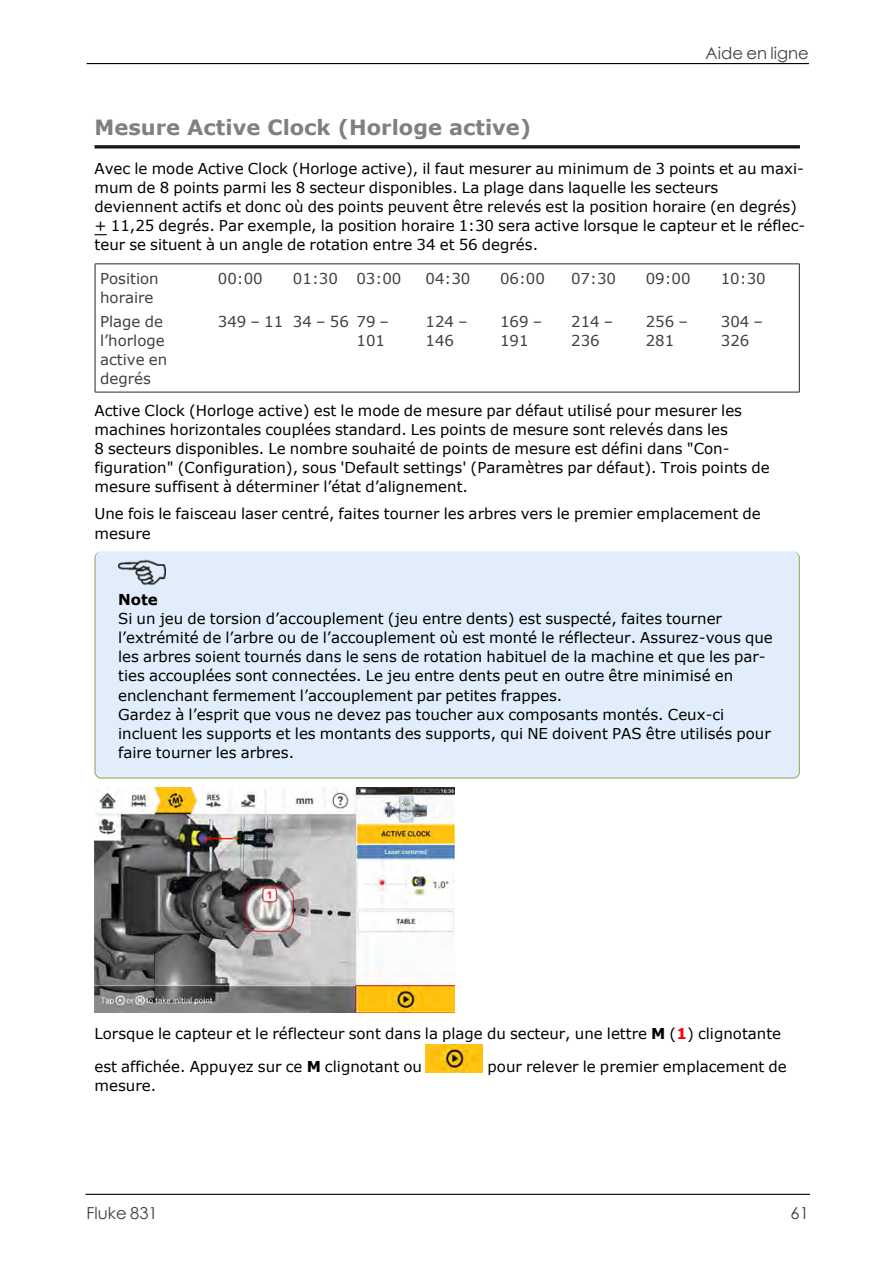
<style>
.page{position:relative;width:893px;height:1263px;background:#fff}
.page>*{position:absolute;margin:0;border:0;box-sizing:border-box;transform-origin:0 0}
.t1{font:700 21px "Verdana";color:#808080}
.t2{font:16.5px "Century Gothic";color:#404040}
.t3{font:15px/19.2px "Verdana";color:#000}
.t4{font:15px/19.2px "Verdana";color:#404040}
.t5{font:700 15px "Verdana";color:#000}
.s1{font-weight:700}
.s2{font-weight:700;color:#f00}
</style>
<div class="page">
<hr style="left:86px;top:1194px;width:724px;height:1px;background:#000">
<hr style="left:87px;top:63px;width:722px;height:1px;background:#000">
<hr style="left:94px;top:145px;width:706px;height:3px;background:#191919">
<svg style="left:94px;top:234px;width:13px;height:1px"></svg>
<svg style="left:94px;top:263px;width:706px;height:130px"></svg>
<div style="left:94px;top:551px;width:706px;height:227px;background:#e1edfa"></div>
<img style="left:94px;top:788px;width:360px;height:225px">
<img style="left:425px;top:1044px;width:58px;height:28px">
<p class="t2" style="left:705px;top:47px;width:105px">Aide en ligne</p>
<h1 class="t1" style="left:94px;top:119px;width:438px">Mesure Active Clock (Horloge active)</h1>
<p class="t3" style="left:94px;top:160px;width:712px">Avec le mode Active Clock (Horloge active), il faut mesurer au minimum de 3 points et au maxi&shy;mum de 8 points parmi les 8 secteur disponibles. La plage dans laquelle les secteurs deviennent actifs et donc où des points peuvent être relevés est la position horaire (en degrés) + 11,25 degrés. Par exemple, la position horaire 1:30 sera active lorsque le capteur et le réflec&shy;teur se situent à un angle de rotation entre 34 et 56 degrés.</p>
<p class="t4" style="left:100px;top:270px;width:60px">Position horaire</p>
<p class="t4" style="left:218px;top:270px;width:46px">00:00</p>
<p class="t4" style="left:293px;top:270px;width:110px">01:30 03:00</p>
<p class="t4" style="left:425px;top:270px;width:46px">04:30</p>
<p class="t4" style="left:500px;top:270px;width:46px">06:00</p>
<p class="t4" style="left:571px;top:270px;width:46px">07:30</p>
<p class="t4" style="left:646px;top:270px;width:46px">09:00</p>
<p class="t4" style="left:721px;top:270px;width:46px">10:30</p>
<p class="t4" style="left:100px;top:313px;width:69px">Plage de l’horloge active en degrés</p>
<p class="t4" style="left:218px;top:313px;width:173px;text-align:right">349–11 34–56 79–<br>101</p>
<p class="t4" style="left:425px;top:313px;width:44px">124 –<br>146</p>
<p class="t4" style="left:500px;top:313px;width:44px">169 –<br>191</p>
<p class="t4" style="left:571px;top:313px;width:44px">214 –<br>236</p>
<p class="t4" style="left:646px;top:313px;width:44px">256 –<br>281</p>
<p class="t4" style="left:721px;top:313px;width:44px">304 –<br>326</p>
<p class="t3" style="left:94px;top:402px;width:677px">Active Clock (Horloge active) est le mode de mesure par défaut utilisé pour mesurer les machines horizontales couplées standard. Les points de mesure sont relevés dans les<br>8 secteurs disponibles. Le nombre souhaité de points de mesure est défini dans "Con&shy;figuration" (Configuration), sous 'Default settings' (Paramètres par défaut). Trois points de mesure suffisent à déterminer l’état d’alignement.</p>
<p class="t3" style="left:94px;top:506px;width:668px">Une fois le faisceau laser centré, faites tourner les arbres vers le premier emplacement de mesure</p>
<p class="t5" style="left:118px;top:593px;width:41px">Note</p>
<p class="t3" style="left:118px;top:610px;width:656px">Si un jeu de torsion d’accouplement (jeu entre dents) est suspecté, faites tourner l’extrémité de l’arbre ou de l’accouplement où est monté le réflecteur. Assurez-vous que les arbres soient tournés dans le sens de rotation habituel de la machine et que les par&shy;ties accouplées sont connectées. Le jeu entre dents peut en outre être minimisé en enclenchant fermement l’accouplement par petites frappes.<br>Gardez à l’esprit que vous ne devez pas toucher aux composants montés. Ceux-ci incluent les supports et les montants des supports, qui NE doivent PAS être utilisés pour faire tourner les arbres.</p>
<p class="t3" style="left:94px;top:1025px;width:688px">Lorsque le capteur et le réflecteur sont dans la plage du secteur, une lettre <span class="s1">M</span> (<span class="s2">1</span>) clignotante</p>
<p class="t3" style="left:94px;top:1058px;width:329px">est affichée. Appuyez sur ce <span class="s1">M</span> clignotant ou</p>
<p class="t3" style="left:488px;top:1058px;width:301px">pour relever le premier emplacement de</p>
<p class="t3" style="left:94px;top:1077px;width:63px">mesure.</p>
<p class="t2" style="left:87px;top:1207px;width:73px">Fluke 831</p>
<p class="t2" style="left:791px;top:1207px;width:20px">61</p>
</div>
